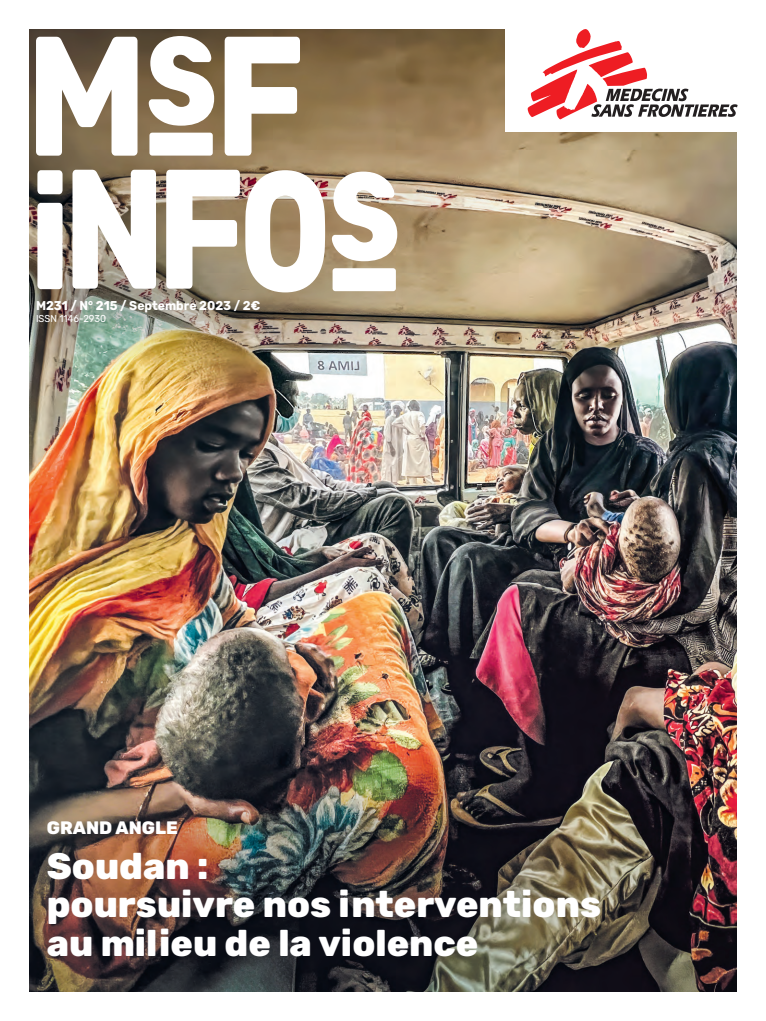
<style>
.page{position:relative;width:766px;height:1021px;background:#fff}
.page>*{position:absolute;margin:0;border:0;box-sizing:border-box;transform-origin:0 0}
.t1{font:800 36.9px/38.2px "Rubik";color:#fff}
.t2{font:800 18px "Rubik";color:#fff}
.t3{font:700 12.8px "Rubik";color:#fff;scale:.95 1}
.t4{font:10px "Rubik";color:#fff;scale:.95 1}
</style>
<div class="page">
<img style="left:29px;top:132px;width:708px;height:617px">
<img style="left:29px;top:749px;width:708px;height:243px">
<img style="left:29px;top:29px;width:582px;height:344px">
<img style="left:29px;top:242px;width:582px;height:99px">
<svg style="left:332px;top:172px;width:65px;height:89px"></svg>
<div style="left:332px;top:268px;width:64px;height:23px;background:#fff;border-radius:3px"></div>
<svg style="left:37px;top:170px;width:26px;height:119px"></svg>
<svg style="left:72px;top:170px;width:253px;height:122px"></svg>
<svg style="left:36px;top:37px;width:264px;height:119px"></svg>
<svg style="left:149px;top:36px;width:65px;height:90px"></svg>
<div style="left:505px;top:9px;width:253px;height:123px;background:#fff"></div>
<svg style="left:527px;top:29px;width:210px;height:90px"></svg>
<p class="t3" style="left:36px;top:298px;width:237px">M231 / N° 215 / Septembre 2023 / 2€</p>
<p class="t4" style="left:36px;top:313px;width:75px">ISSN 1146-2930</p>
<p class="t2" style="left:47px;top:817px;width:132px">GRAND ANGLE</p>
<p class="t1" style="left:47px;top:848px;width:555px">Soudan :<br>poursuivre nos interventions au milieu de la violence</p>
</div>
